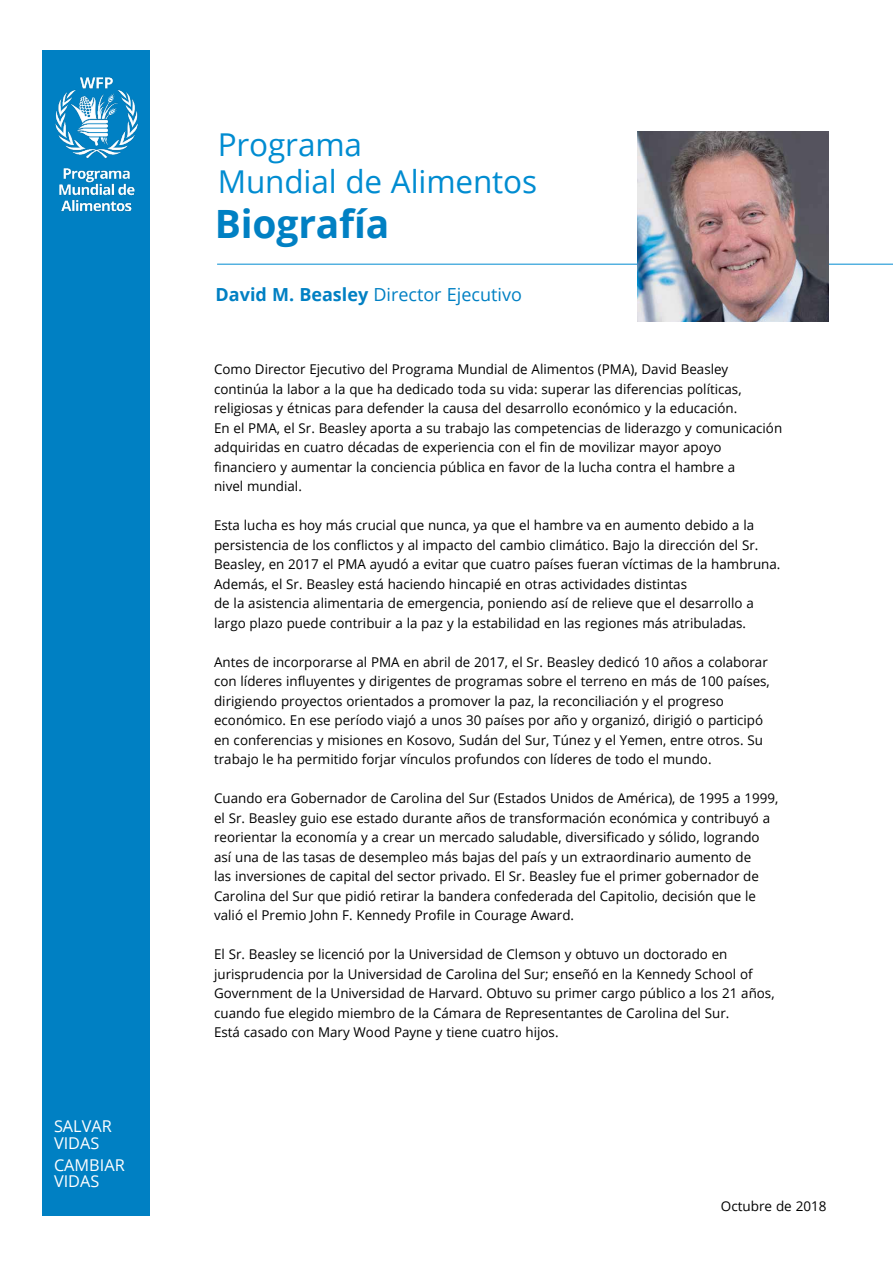
<style>
.page{position:relative;width:893px;height:1263px;background:#fff}
.page>*{position:absolute;margin:0;border:0;box-sizing:border-box;transform-origin:0 0}
.t1{font:700 39px "Open Sans";letter-spacing:-.005em;color:#0080c3}
.t2{font:31.5px/37.8px "Open Sans";letter-spacing:-.005em;color:#008cd1}
.t3{font:18px "Open Sans";color:#0080c3}
.t4{font:16.35px/16.5px "Open Sans";color:#fff}
.t5{font:13.5px/19.5px "Open Sans";color:#000}
.s1{font-weight:700}
</style>
<div class="page">
<hr style="left:217px;top:264px;width:676px;height:1px;background:#008cd1">
<div style="left:43px;top:50px;width:107px;height:1166px;background:#0080c3"></div>
<img style="left:638px;top:131px;width:190px;height:191px">
<img style="left:55px;top:77px;width:83px;height:135px">
<p class="t4" style="left:54px;top:1118px;width:59px">SALVAR<br>VIDAS</p>
<p class="t4" style="left:54px;top:1156px;width:72px">CAMBIAR<br>VIDAS</p>
<h2 class="t2" style="left:218px;top:124px;width:321px">Programa<br>Mundial de Alimentos</h2>
<h1 class="t1" style="left:215px;top:196px;width:176px">Biografía</h1>
<h3 class="t3" style="left:216px;top:282px;width:308px"><span class="s1">David M. Beasley</span> Director Ejecutivo</h3>
<p class="t5" style="left:214px;top:359px;width:570px">Como Director Ejecutivo del Programa Mundial de Alimentos (PMA), David Beasley continúa la labor a la que ha dedicado toda su vida: superar las diferencias políticas, religiosas y étnicas para defender la causa del desarrollo económico y la educación.<br>En el PMA, el Sr. Beasley aporta a su trabajo las competencias de liderazgo y comunicación adquiridas en cuatro décadas de experiencia con el fin de movilizar mayor apoyo financiero y aumentar la conciencia pública en favor de la lucha contra el hambre a<br>nivel mundial.</p>
<p class="t5" style="left:214px;top:515px;width:568px">Esta lucha es hoy más crucial que nunca, ya que el hambre va en aumento debido a la persistencia de los conflictos y al impacto del cambio climático. Bajo la dirección del Sr.<br>Beasley, en 2017 el PMA ayudó a evitar que cuatro países fueran víctimas de la hambruna.<br>Además, el Sr. Beasley está haciendo hincapié en otras actividades distintas<br>de la asistencia alimentaria de emergencia, poniendo así de relieve que el desarrollo a largo plazo puede contribuir a la paz y la estabilidad en las regiones más atribuladas.</p>
<p class="t5" style="left:214px;top:652px;width:557px">Antes de incorporarse al PMA en abril de 2017, el Sr. Beasley dedicó 10 años a colaborar con líderes influyentes y dirigentes de programas sobre el terreno en más de 100 países, dirigiendo proyectos orientados a promover la paz, la reconciliación y el progreso económico. En ese período viajó a unos 30 países por año y organizó, dirigió o participó en conferencias y misiones en Kosovo, Sudán del Sur, Túnez y el Yemen, entre otros. Su trabajo le ha permitido forjar vínculos profundos con líderes de todo el mundo.</p>
<p class="t5" style="left:214px;top:788px;width:566px">Cuando era Gobernador de Carolina del Sur (Estados Unidos de América), de 1995 a 1999, el Sr. Beasley guio ese estado durante años de transformación económica y contribuyó a reorientar la economía y a crear un mercado saludable, diversificado y sólido, logrando así una de las tasas de desempleo más bajas del país y un extraordinario aumento de<br>las inversiones de capital del sector privado. El Sr. Beasley fue el primer gobernador de Carolina del Sur que pidió retirar la bandera confederada del Capitolio, decisión que le valió el Premio John F. Kennedy Profile in Courage Award.</p>
<p class="t5" style="left:214px;top:944px;width:562px">El Sr. Beasley se licenció por la Universidad de Clemson y obtuvo un doctorado en jurisprudencia por la Universidad de Carolina del Sur; enseñó en la Kennedy School of Government de la Universidad de Harvard. Obtuvo su primer cargo público a los 21 años, cuando fue elegido miembro de la Cámara de Representantes de Carolina del Sur.<br>Está casado con Mary Wood Payne y tiene cuatro hijos.</p>
<p class="t5" style="left:721px;top:1196px;width:107px">Octubre de 2018</p>
</div>
